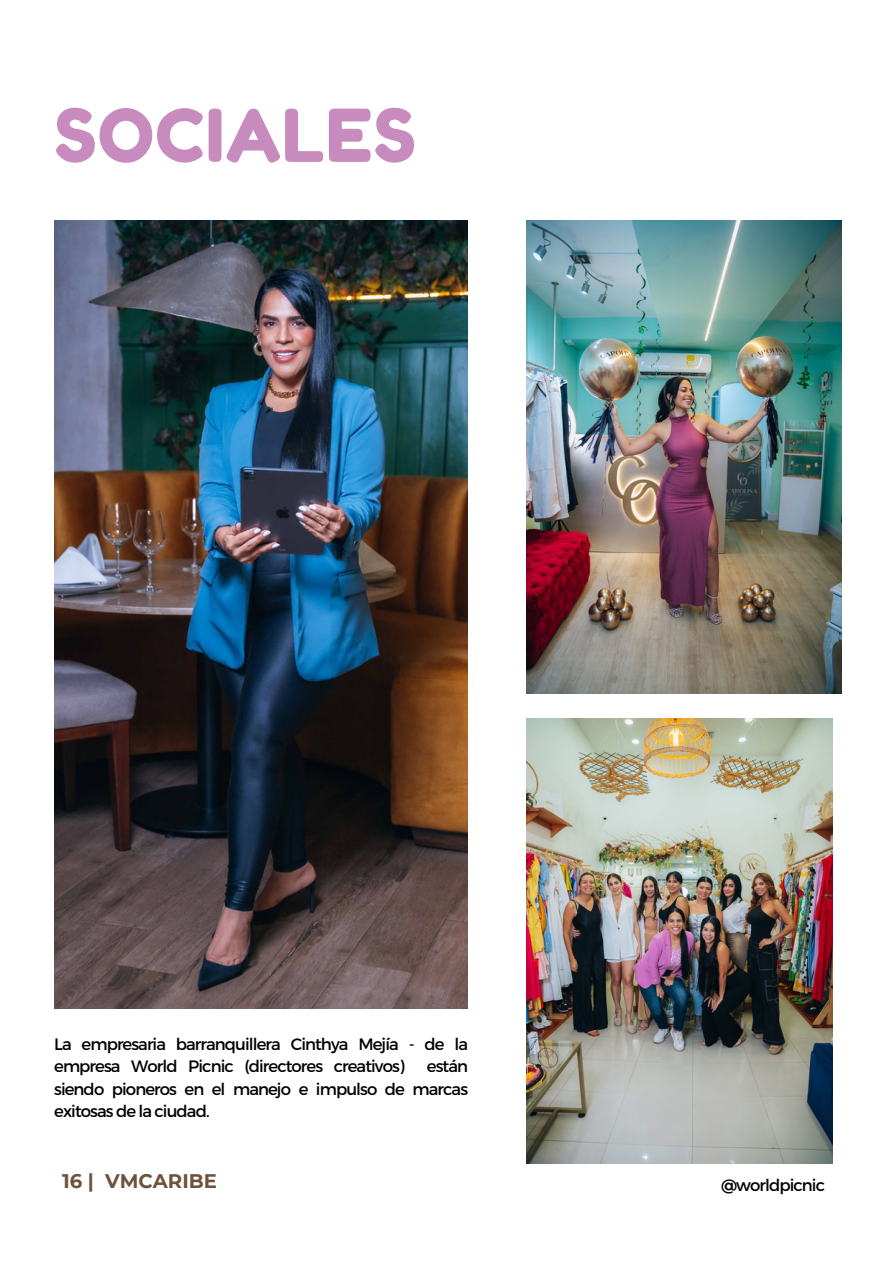
<style>
.page{position:relative;width:893px;height:1264px;background:#fff}
.page>*{position:absolute;margin:0;border:0;box-sizing:border-box;transform-origin:0 0}
.t1{font:72.75px "Fredoka One";letter-spacing:.015em;color:#c88bbd}
.t2{font:700 19.65px "Montserrat";color:#6d533d}
.t3{font:16.5px/22.5px "Montserrat";letter-spacing:-.055em;color:#000}
</style>
<div class="page">
<img style="left:54px;top:220px;width:413px;height:788px">
<img style="left:526px;top:220px;width:315px;height:473px">
<img style="left:526px;top:718px;width:306px;height:445px">
<p class="t1" style="left:54px;top:91px;width:363px">SOCIALES</p>
<h2 class="t3" style="left:54px;top:1031px;width:415px">La empresaria barranquillera Cinthya Mejía - de la empresa World Picnic (directores creativos)</h2>
<h2 class="t3" style="left:54px;top:1054px;width:415px;text-align:justify;text-indent:373px">están siendo pioneros en el manejo e impulso de marcas exitosas de la ciudad.</h2>
<p class="t2" style="left:62px;top:1169px;width:156px">16 | VMCARIBE</p>
<p class="t3" style="left:721px;top:1173px;width:105px">@worldpicnic</p>
</div>
